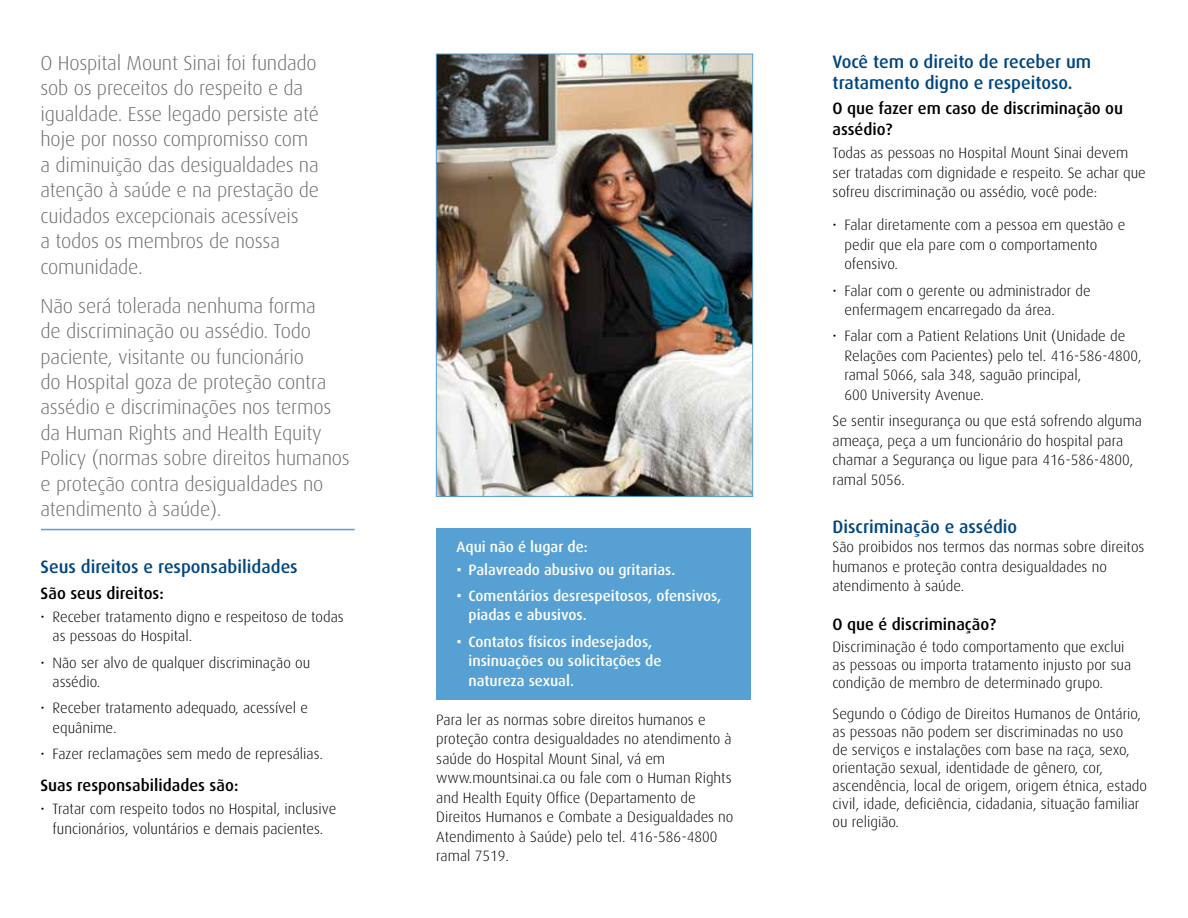
<style>
.page{position:relative;width:1188px;height:918px;background:#fff}
.page>*{position:absolute;margin:0;border:0;box-sizing:border-box;transform-origin:0 0}
.t1{font:300 20.25px/25.5px "Dax Pro";letter-spacing:-.01em;color:#6d6e71}
.t2{font:500 18px/21px "Dax Pro";color:#00467f}
.t3{font:500 16.5px/21px "Dax Pro";color:#000}
.t4{font:300 15px/19.5px "Dax Pro";color:#000}
.t5{font:500 15px/19.5px "Dax Pro";color:#fff}
</style>
<div class="page">
<div style="left:436px;top:529px;width:315px;height:171px;background:#56a0d3"></div>
<hr style="left:41px;top:529px;width:314px;height:1px;background:#56a0d3">
<img style="left:438px;top:56px;width:313px;height:439px">
<div style="left:436px;top:54px;width:317px;height:443px;border:1px solid #56a0d3"></div>
<p class="t1" style="left:40px;top:49px;width:280px">O Hospital Mount Sinai foi fundado sob os preceitos do respeito e da igualdade. Esse legado persiste até hoje por nosso compromisso com a diminuição das desigualdades na atenção à saúde e na prestação de cuidados excepcionais acessíveis<br>a todos os membros de nossa comunidade.</p>
<p class="t1" style="left:40px;top:292px;width:311px">Não será tolerada nenhuma forma<br>de discriminação ou assédio. Todo paciente, visitante ou funcionário<br>do Hospital goza de proteção contra assédio e discriminações nos termos da Human Rights and Health Equity Policy (normas sobre direitos humanos e proteção contra desigualdades no atendimento à saúde).</p>
<p class="t2" style="left:40px;top:556px;width:259px">Seus direitos e responsabilidades</p>
<p class="t3" style="left:40px;top:582px;width:125px">São seus direitos:</p>
<p class="t4" style="left:52px;top:607px;width:293px;text-indent:-12px">• Receber tratamento digno e respeitoso de todas as pessoas do Hospital.</p>
<p class="t4" style="left:52px;top:652px;width:259px;text-indent:-12px">• Não ser alvo de qualquer discriminação ou assédio.</p>
<p class="t4" style="left:52px;top:698px;width:257px;text-indent:-12px">• Receber tratamento adequado, acessível e equânime.</p>
<p class="t4" style="left:40px;top:744px;width:284px">• Fazer reclamações sem medo de represálias.</p>
<p class="t3" style="left:40px;top:775px;width:200px">Suas responsabilidades são:</p>
<p class="t4" style="left:40px;top:799px;width:297px;text-align:center">• Tratar com respeito todos no Hospital, inclusive funcionários, voluntários e demais pacientes.</p>
<p class="t5" style="left:456px;top:536px;width:133px">Aqui não é lugar de:</p>
<p class="t5" style="left:456px;top:559px;width:221px">• Palavreado abusivo ou gritarias.</p>
<p class="t5" style="left:468px;top:585px;width:255px;text-indent:-12px">• Comentários desrespeitosos, ofensivos, piadas e abusivos.</p>
<p class="t5" style="left:468px;top:631px;width:195px;text-indent:-12px">• Contatos físicos indesejados, insinuações ou solicitações de natureza sexual.</p>
<p class="t4" style="left:436px;top:709px;width:299px">Para ler as normas sobre direitos humanos e proteção contra desigualdades no atendimento à saúde do Hospital Mount Sinal, vá em www.mountsinai.ca ou fale com o Human Rights and Health Equity Office (Departamento de Direitos Humanos e Combate a Desigualdades no Atendimento à Saúde) pelo tel. 416-586-4800 ramal 7519.</p>
<p class="t2" style="left:832px;top:51px;width:260px">Você tem o direito de receber um tratamento digno e respeitoso.</p>
<p class="t3" style="left:832px;top:98px;width:292px">O que fazer em caso de discriminação ou assédio?</p>
<p class="t4" style="left:832px;top:143px;width:315px">Todas as pessoas no Hospital Mount Sinai devem ser tratadas com dignidade e respeito. Se achar que sofreu discriminação ou assédio, você pode:</p>
<p class="t4" style="left:844px;top:215px;width:282px;text-indent:-12px">• Falar diretamente com a pessoa em questão e pedir que ela pare com o comportamento ofensivo.</p>
<p class="t4" style="left:844px;top:280px;width:248px;text-indent:-12px">• Falar com o gerente ou administrador de enfermagem encarregado da área.</p>
<p class="t4" style="left:844px;top:326px;width:299px;text-indent:-12px">• Falar com a Patient Relations Unit (Unidade de Relações com Pacientes) pelo tel. 416-586-4800, ramal 5066, sala 348, saguão principal,<br>600 University Avenue.</p>
<p class="t4" style="left:832px;top:411px;width:311px">Se sentir insegurança ou que está sofrendo alguma ameaça, peça a um funcionário do hospital para chamar a Segurança ou ligue para 416-586-4800, ramal 5056.</p>
<p class="t2" style="left:832px;top:515px;width:186px">Discriminação e assédio</p>
<p class="t4" style="left:832px;top:537px;width:313px">São proibidos nos termos das normas sobre direitos humanos e proteção contra desigualdades no atendimento à saúde.</p>
<p class="t3" style="left:832px;top:614px;width:165px">O que é discriminação?</p>
<p class="t4" style="left:832px;top:637px;width:300px;line-height:18px">Discriminação é todo comportamento que exclui as pessoas ou importa tratamento injusto por sua condição de membro de determinado grupo.</p>
<p class="t4" style="left:832px;top:705px;width:316px;line-height:18px">Segundo o Código de Direitos Humanos de Ontário, as pessoas não podem ser discriminadas no uso<br>de serviços e instalações com base na raça, sexo, orientação sexual, identidade de gênero, cor, ascendência, local de origem, origem étnica, estado civil, idade, deficiência, cidadania, situação familiar ou religião.</p>
</div>
